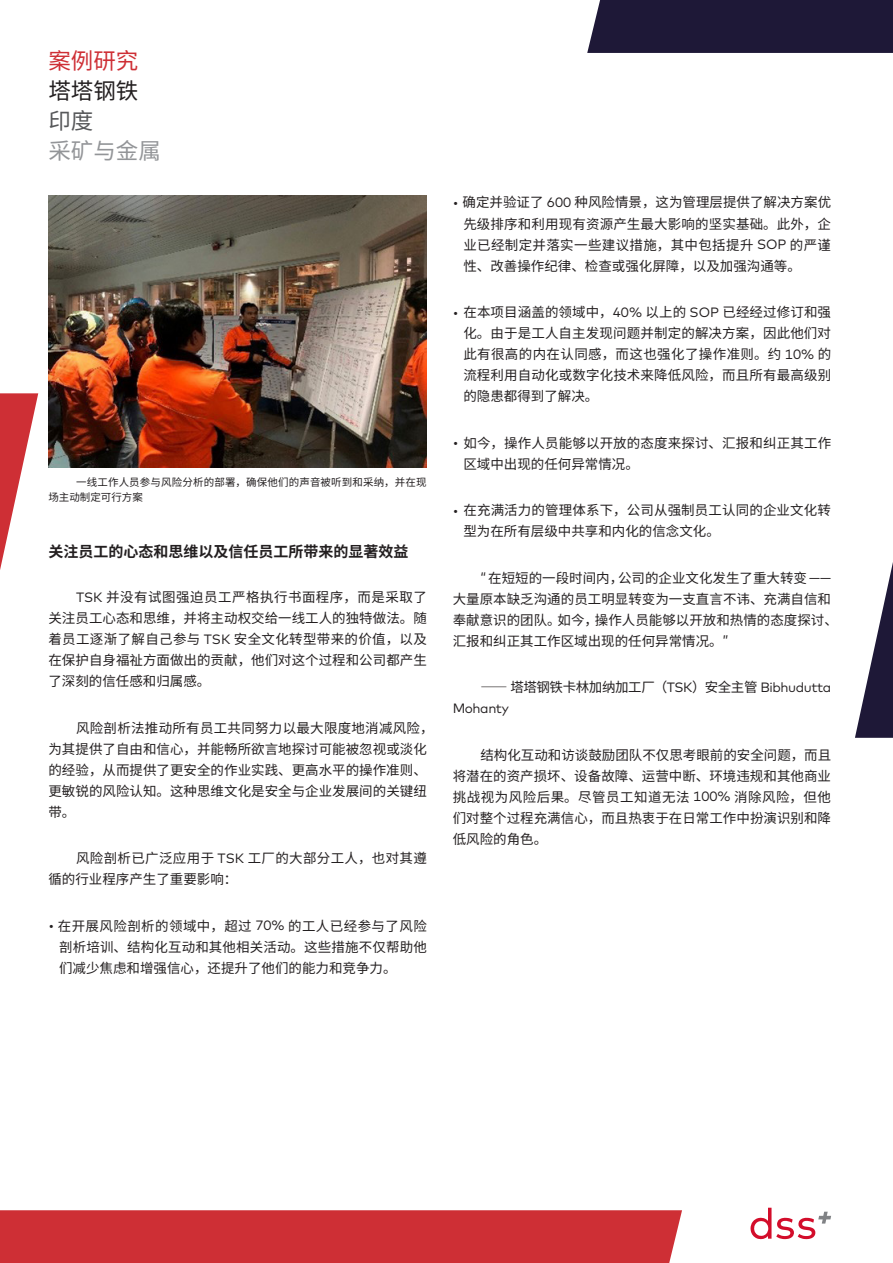
<style>
.page{position:relative;width:893px;height:1263px;background:#fff}
.page>*{position:absolute;margin:0;border:0;box-sizing:border-box;transform-origin:0 0}
.t1{font:22.5px "Noto Sans Hans";color:#939598}
.t2{font:22.5px "Noto Sans Hans";color:#ce2f35}
.t3{font:22.5px "Noto Sans Hans";color:#231f20}
.t4{font:22.5px "Noto Sans Hans";color:#57585a}
.t5{font:700 15px "Noto Sans Hans";color:#231f20}
.t6{font:13.5px/21px "Noto Sans Hans";color:#231f20;text-align:justify}
.t7{font:13.5px/21px "Noto Sans Hans";letter-spacing:.025em;color:#231f20}
.t8{font:13.5px/20.5px "Mark";letter-spacing:-.03em;color:#231f20}
.t9{font:10.5px/15px "Noto Sans Hans";letter-spacing:.015em;color:#231f20}
.s1{font-family:"Mark"}
.s2{font-family:"Noto Sans Hans"}
</style>
<div class="page">
<div style="left:587px;top:0;width:306px;height:53px;background:#1e1837"></div>
<svg style="left:855px;top:562px;width:38px;height:176px"></svg>
<svg style="left:0;top:393px;width:38px;height:177px"></svg>
<div style="left:0;top:1210px;width:682px;height:53px;background:#ce2f35"></div>
<svg style="left:750px;top:1208px;width:81px;height:31px"></svg>
<img style="left:48px;top:196px;width:379px;height:271px">
<p class="t2" style="left:48px;top:48px;width:91px">案例研究</p>
<p class="t3" style="left:48px;top:78px;width:91px">塔塔钢铁</p>
<p class="t4" style="left:48px;top:108px;width:46px">印度</p>
<p class="t1" style="left:48px;top:138px;width:114px">采矿与金属</p>
<p class="t9" style="left:48px;top:475px;width:380px;text-indent:28px">一线工作人员参与风险分析的部署，确保他们的声音被听到和采纳，并在现场主动制定可行方案</p>
<p class="t5" style="left:48px;top:543px;width:362px">关注员工的心态和思维以及信任员工所带来的显著效益</p>
<p class="t6" style="left:48px;top:587px;width:380px;text-indent:28px"><span class="s1">TSK</span> 并没有试图强迫员工严格执行书面程序，而是采取了关注员工心态和思维，并将主动权交给一线工人的独特做法。随着员工逐渐了解自己参与 <span class="s1">TSK</span> 安全文化转型带来的价值，以及在保护自身福祉方面做出的贡献，他们对这个过程和公司都产生了深刻的信任感和归属感。</p>
<p class="t6" style="left:48px;top:717px;width:387px;text-align:left;text-indent:28px">风险剖析法推动所有员工共同努力以最大限度地消减风险，为其提供了自由和信心，并能畅所欲言地探讨可能被忽视或淡化的经验，从而提供了更安全的作业实践、更高水平的操作准则、更敏锐的风险认知。这种思维文化是安全与企业发展间的关键纽带。</p>
<p class="t7" style="left:48px;top:848px;width:380px;text-indent:28px">风险剖析已广泛应用于 <span class="s1">TSK</span> 工厂的大部分工人，也对其遵循的行业程序产生了重要影响：</p>
<p class="t6" style="left:59px;top:915px;width:369px;text-indent:-11px"><span class="s1">•</span> 在开展风险剖析的领域中，超过 <span class="s1">70%</span> 的工人已经参与了风险剖析培训、结构化互动和其他相关活动。这些措施不仅帮助他们减少焦虑和增强信心，还提升了他们的能力和竞争力。</p>
<p class="t6" style="left:463px;top:192px;width:369px;text-indent:-11px"><span class="s1">•</span> 确定并验证了 <span class="s1">600</span> 种风险情景，这为管理层提供了解决方案优先级排序和利用现有资源产生最大影响的坚实基础。此外，企业已经制定并落实一些建议措施，其中包括提升 <span class="s1">SOP</span> 的严谨性、改善操作纪律、检查或强化屏障，以及加强沟通等。</p>
<p class="t6" style="left:463px;top:302px;width:369px;text-indent:-11px"><span class="s1">•</span> 在本项目涵盖的领域中，<span class="s1">40%</span> 以上的 <span class="s1">SOP</span> 已经经过修订和强化。由于是工人自主发现问题并制定的解决方案，因此他们对此有很高的内在认同感，而这也强化了操作准则。约 <span class="s1">10%</span> 的流程利用自动化或数字化技术来降低风险，而且所有最高级别的隐患都得到了解决。</p>
<p class="t6" style="left:463px;top:432px;width:369px;text-indent:-11px"><span class="s1">•</span> 如今，操作人员能够以开放的态度来探讨、汇报和纠正其工作区域中出现的任何异常情况。</p>
<p class="t6" style="left:463px;top:500px;width:369px;text-indent:-11px"><span class="s1">•</span> 在充满活力的管理体系下，公司从强制员工认同的企业文化转型为在所有层级中共享和内化的信念文化。</p>
<p class="t6" style="left:453px;top:567px;width:387px;text-align:left;text-indent:28px"><span class="s1">“</span> 在短短的一段时间内，公司的企业文化发生了重大转变 <span class="s1">——</span>大量原本缺乏沟通的员工明显转变为一支直言不讳、充满自信和奉献意识的团队。如今，操作人员能够以开放和热情的态度探讨、汇报和纠正其工作区域出现的任何异常情况。<span class="s1">”</span></p>
<p class="t8" style="left:453px;top:677px;width:380px;text-indent:28px"><span class="s2">—— 塔塔钢铁卡林加纳加工厂（</span>TSK<span class="s2">）安全主管</span> Bibhudutta<br>Mohanty</p>
<p class="t6" style="left:453px;top:744px;width:380px;text-indent:28px">结构化互动和访谈鼓励团队不仅思考眼前的安全问题，而且将潜在的资产损坏、设备故障、运营中断、环境违规和其他商业挑战视为风险后果。尽管员工知道无法 <span class="s1">100%</span> 消除风险，但他们对整个过程充满信心，而且热衷于在日常工作中扮演识别和降低风险的角色。</p>
</div>
